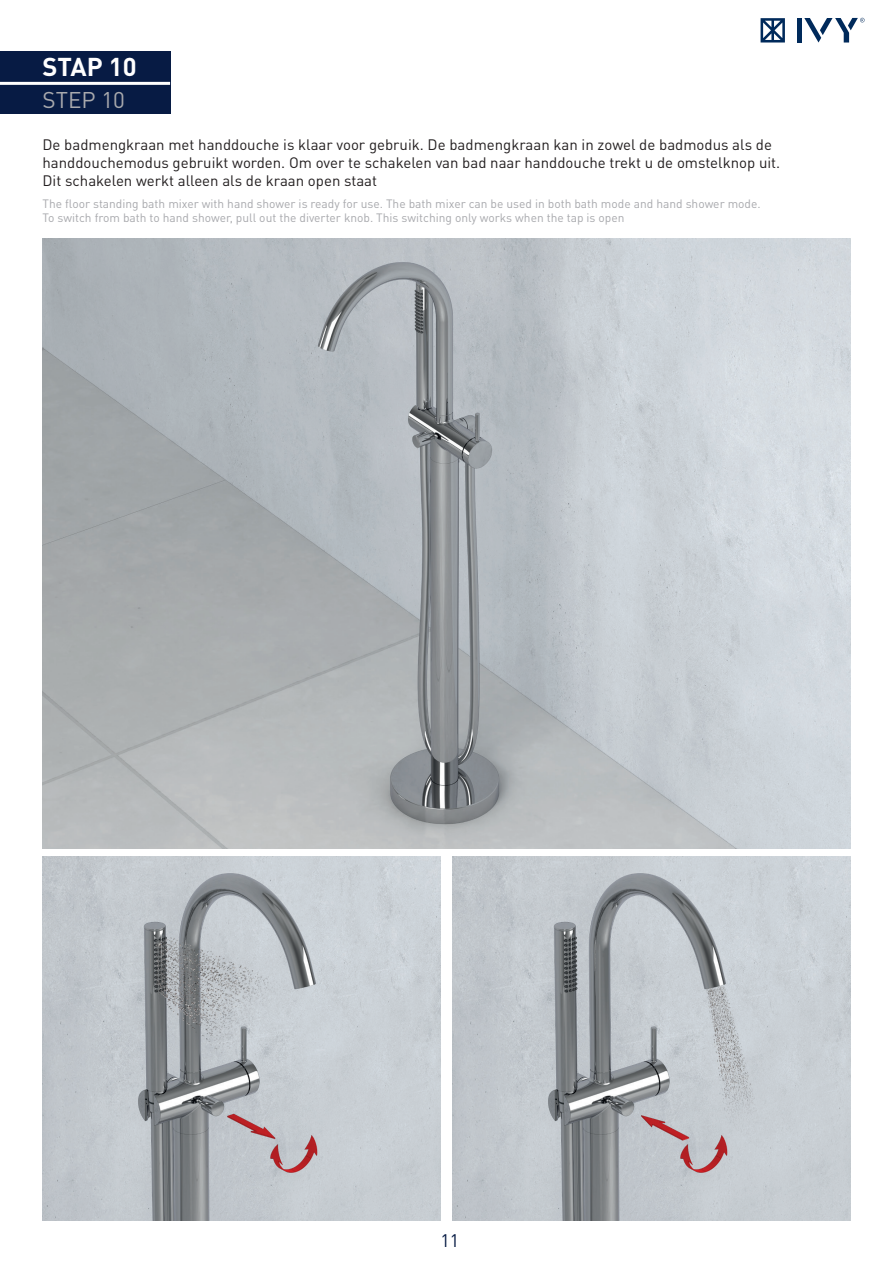
<style>
.page{position:relative;width:893px;height:1263px;background:#fff}
.page>*{position:absolute;margin:0;border:0;box-sizing:border-box;transform-origin:0 0}
.t1{font:700 25.5px "DIN Pro";color:#fff}
.t2{font:22.5px "DIN Pro";color:#a8a9ad}
.t3{font:18px "DIN Pro";color:#071b44}
.t4{font:15px/18px "DIN Pro";color:#231f20}
.t5{font:12px/14.4px "DIN Pro";color:#a8a9ad}
</style>
<div class="page">
<div style="left:797px;top:18px;width:5px;height:25px;background:#002a5b"></div>
<svg style="left:761px;top:18px;width:24px;height:25px"></svg>
<svg style="left:804px;top:18px;width:61px;height:25px"></svg>
<div style="left:0;top:51px;width:170px;height:63px;background:#071b44"></div>
<hr style="left:0;top:82px;width:170px;height:3px;background:#fff">
<img style="left:43px;top:238px;width:807px;height:610px">
<img style="left:43px;top:857px;width:397px;height:363px">
<img style="left:453px;top:857px;width:397px;height:363px">
<h1 class="t1" style="left:43px;top:49px;width:95px">STAP 10</h1>
<h2 class="t2" style="left:43px;top:84px;width:84px">STEP 10</h2>
<p class="t4" style="left:43px;top:135px;width:739px">De badmengkraan met handdouche is klaar voor gebruik. De badmengkraan kan in zowel de badmodus als de handdouchemodus gebruikt worden. Om over te schakelen van bad naar handdouche trekt u de omstelknop uit.<br>Dit schakelen werkt alleen als de kraan open staat</p>
<p class="t5" style="left:43px;top:196px;width:720px">The floor standing bath mixer with hand shower is ready for use. The bath mixer can be used in both bath mode and hand shower mode.<br>To switch from bath to hand shower, pull out the diverter knob. This switching only works when the tap is open</p>
<p class="t3" style="left:440px;top:1228px;width:20px">11</p>
</div>
